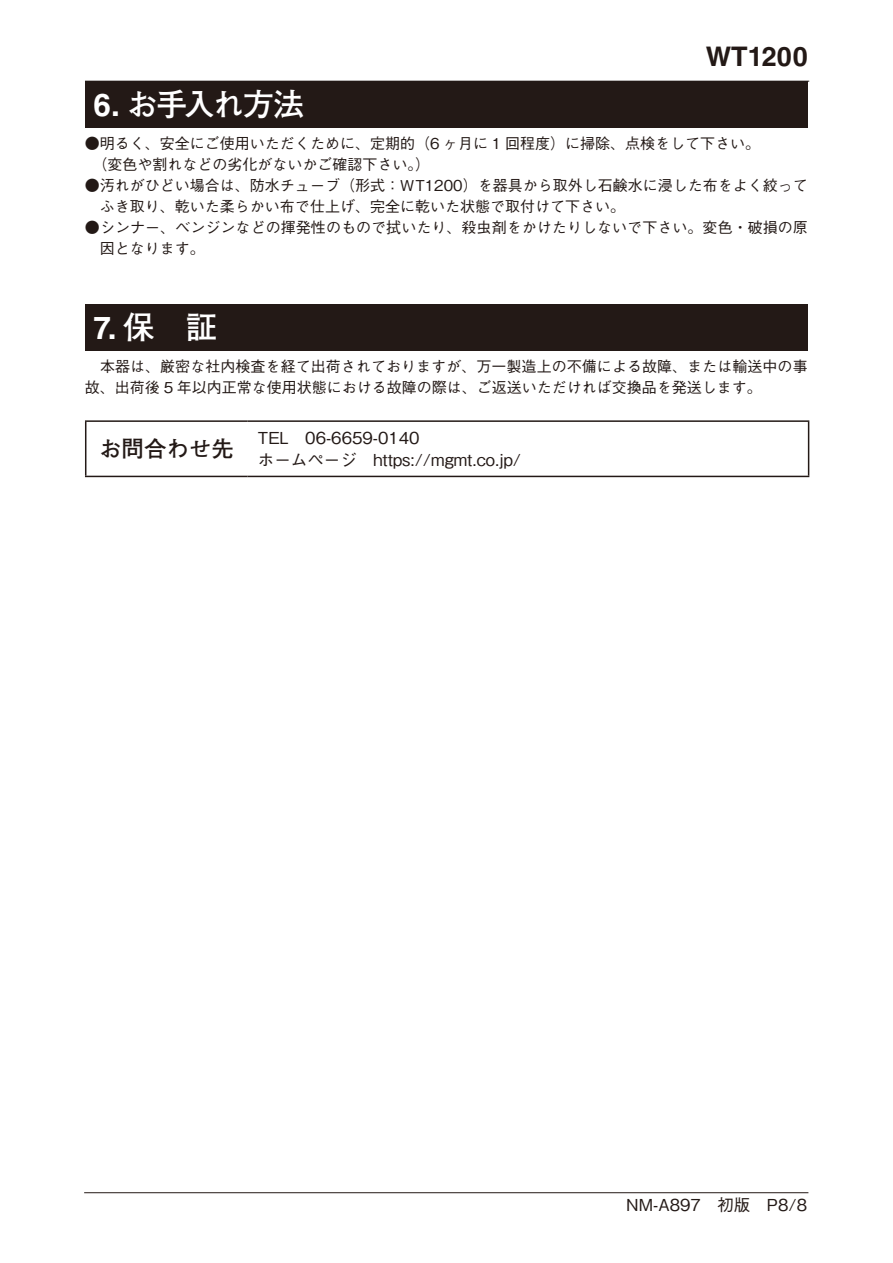
<style>
.page{position:relative;width:893px;height:1263px;background:#fff}
.page>*{position:absolute;margin:0;border:0;box-sizing:border-box;transform-origin:0 0}
.t1{font:700 31.5px "Futo Go B101 Pro";letter-spacing:-.055em;color:#fff}
.t2{font:700 27px "Helvetica LT Std";color:#231916}
.t3{font:700 22.5px "Futo Go B101 Pro";color:#231916}
.t4{font:500 16.5px/22.5px "Gothic BBB Pro";color:#231916}
.t5{font:500 15px/21px "Gothic BBB Pro";color:#231916}
.s1{font-family:"Helvetica LT Std"}
</style>
<div class="page">
<hr style="left:84px;top:1192px;width:724px;height:1px;background:#231916">
<hr style="left:85px;top:81px;width:724px;height:1px;background:#231916">
<div style="left:85px;top:81px;width:723px;height:47px;background:#231916"></div>
<div style="left:85px;top:304px;width:723px;height:47px;background:#231916"></div>
<hr style="left:85px;top:420px;width:162px;height:2px;background:#231916">
<hr style="left:85px;top:422px;width:1px;height:54px;background:#231916">
<hr style="left:247px;top:420px;width:562px;height:2px;background:#231916">
<hr style="left:808px;top:422px;width:1px;height:54px;background:#231916">
<hr style="left:85px;top:476px;width:162px;height:1px;background:#231916">
<hr style="left:247px;top:476px;width:562px;height:1px;background:#231916">
<h2 class="t2" style="left:706px;top:40px;width:104px">WT1200</h2>
<h1 class="t1" style="left:93px;top:79px;width:212px"><span class="s1">6.</span> お手入れ方法</h1>
<p class="t5" style="left:92px;top:131px;width:669px;text-indent:-8px">●明るく、安全にご使用いただくために、定期的（6 ヶ月に 1 回程度）に掃除、点検をして下さい。（変色や割れなどの劣化がないかご確認下さい。）</p>
<p class="t5" style="left:100px;top:173px;width:709px;text-indent:-15px">●汚れがひどい場合は、防水チューブ（形式：WT1200）を器具から取外し石鹸水に浸した布をよく絞ってふき取り、乾いた柔らかい布で仕上げ、完全に乾いた状態で取付けて下さい。</p>
<p class="t5" style="left:100px;top:215px;width:709px;text-indent:-15px">●シンナー、ベンジンなどの揮発性のもので拭いたり、殺虫剤をかけたりしないで下さい。変色・破損の原因となります。</p>
<h1 class="t1" style="left:93px;top:302px;width:125px"><span class="s1">7.</span> 保　証</h1>
<p class="t5" style="left:85px;top:354px;width:724px">　本器は、厳密な社内検査を経て出荷されておりますが、万一製造上の不備による故障、または輸送中の事故、出荷後 5 年以内正常な使用状態における故障の際は、ご返送いただければ交換品を発送します。</p>
<h3 class="t3" style="left:99px;top:431px;width:136px">お問合わせ先</h3>
<p class="t4" style="left:258px;top:424px;width:265px">TEL　06-6659-0140<br>ホームページ　https://mgmt.co.jp/</p>
<p class="t4" style="left:626px;top:1192px;width:182px">NM-A897　初版　P8/8</p>
</div>
